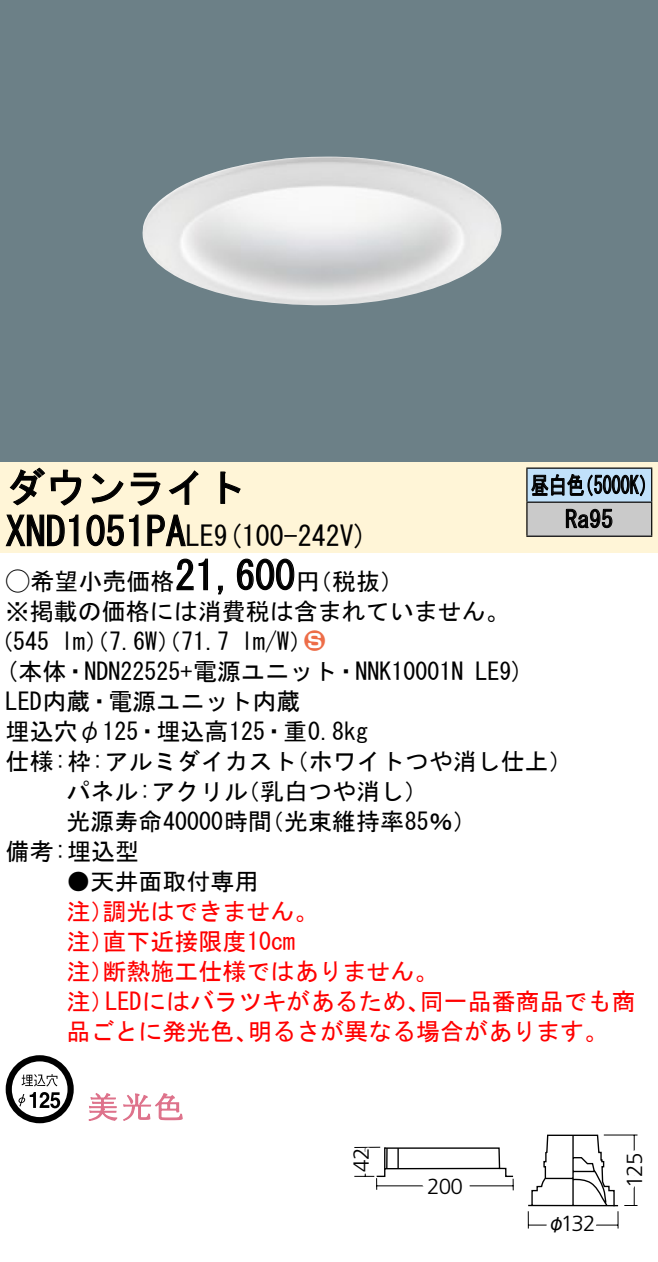
<style>
.page{position:relative;width:658px;height:1262px;background:#fff}
.page>*{position:absolute;margin:0;border:0;box-sizing:border-box;transform-origin:0 0}
.t1{font:40px "MS Gothic";color:#000}
.t2{font:28px "MS Gothic";color:#000}
.t3{font:24px/30px "MS Gothic";color:#000}
.t4{font:24px/30px "MS Gothic";color:#f00}
.t5{font:24px/34px "MS Gothic";color:#000;scale:.75 1}
.t6{font:24px "Ford Classification 1";color:#ed6d48}
.t7{font:300 22px "Frutiger LT Std";letter-spacing:-.04em;color:#000}
.t8{font:18px "Gothic MB101 Pro Regular 90 pv RKSJ H";color:#000}
.s1{font-size:28px}
.s2{font-family:"Ford Classification 1"}
.s3{color:#fff}
</style>
<div class="page">
<div style="left:0;top:0;width:658px;height:462px;background:#6c8087"></div>
<img style="left:142px;top:157px;width:359px;height:149px">
<div style="left:0;top:462px;width:658px;height:90px;background:#fff5d7"></div>
<svg style="left:9px;top:467px;width:73px;height:39px"></svg>
<svg style="left:91px;top:473px;width:33px;height:30px"></svg>
<svg style="left:130px;top:472px;width:30px;height:34px"></svg>
<svg style="left:168px;top:470px;width:30px;height:35px"></svg>
<svg style="left:220px;top:471px;width:21px;height:33px"></svg>
<svg style="left:5px;top:514px;width:74px;height:32px"></svg>
<svg style="left:86px;top:514px;width:53px;height:32px"></svg>
<svg style="left:147px;top:514px;width:39px;height:32px"></svg>
<svg style="left:176px;top:558px;width:32px;height:32px"></svg>
<svg style="left:218px;top:585px;width:5px;height:10px"></svg>
<svg style="left:236px;top:558px;width:59px;height:32px"></svg>
<svg style="left:6px;top:1055px;width:68px;height:68px"></svg>
<svg style="left:88px;top:1093px;width:95px;height:28px"></svg>
<div style="left:527px;top:468px;width:124px;height:34px;background:#c1e1fa"></div>
<div style="left:527px;top:502px;width:124px;height:34px;background:#cacaca"></div>
<hr style="left:526px;top:467px;width:126px;height:2px;background:#000">
<hr style="left:526px;top:468px;width:1px;height:33px;background:#000">
<hr style="left:651px;top:468px;width:1px;height:33px;background:#000">
<hr style="left:526px;top:501px;width:126px;height:2px;background:#000">
<hr style="left:526px;top:502px;width:1px;height:33px;background:#000">
<hr style="left:651px;top:502px;width:1px;height:33px;background:#000">
<hr style="left:526px;top:535px;width:126px;height:2px;background:#000">
<svg style="left:531px;top:474px;width:114px;height:23px"></svg>
<svg style="left:565px;top:508px;width:47px;height:20px"></svg>
<svg style="left:527px;top:1134px;width:111px;height:95px"></svg>
<svg style="left:354px;top:1146px;width:160px;height:45px"></svg>
<h1 class="t1" style="left:6px;top:467px;width:242px">ダウンライト</h1>
<p class="t2" style="left:214px;top:522px;width:155px">(9 100-242 (V</p>
<h1 class="t1" style="left:6px;top:511px;width:210px">XND1051PA<span class="s1">LE</span></h1>
<h1 class="t1" style="left:175px;top:555px;width:121px">21,600</h1>
<p class="t3" style="left:6px;top:566px;width:505px"><span class="s2">A</span>希望小売価格<br>※掲載の価格には消費税は含まれていません。</p>
<p class="t6" style="left:304px;top:629px;width:22px">2<span class="s3">3</span></p>
<p class="t3" style="left:296px;top:566px;width:109px">（円税抜(</p>
<p class="t3" style="left:241px;top:626px;width:73px">l m (W/</p>
<p class="t3" style="left:-11px;top:626px;width:62px">（545</p>
<p class="t3" style="left:61px;top:626px;width:170px">lm）（7.6 ）（W 71.7</p>
<p class="t5" style="left:565px;top:468px;width:65px;text-indent:-34px">昼白色<br>Ra95</p>
<p class="t5" style="left:575px;top:468px;width:109px">（5000 (K</p>
<p class="t3" style="left:6px;top:656px;width:459px">(本体・NDN22525+電源ユニット・NNK10001N</p>
<p class="t3" style="left:6px;top:686px;width:296px">LED内蔵・電源ユニット内蔵</p>
<p class="t3" style="left:6px;top:716px;width:364px">埋込穴φ125・埋込高125・重0.8kg</p>
<p class="t3" style="left:285px;top:746px;width:290px">（ホワイトつや消し仕上(</p>
<p class="t3" style="left:475px;top:656px;width:50px">LE (9</p>
<p class="t3" style="left:236px;top:746px;width:194px;text-indent:-230px">仕様枠: :アルミダイカスト<br>（乳白つや消し(</p>
<p class="t3" style="left:66px;top:776px;width:183px">パネル:アクリル</p>
<p class="t3" style="left:6px;top:806px;width:268px;text-indent:61px">光源寿命40000時間備考:埋込型</p>
<p class="t3" style="left:66px;top:866px;width:193px">●天井面取付専用</p>
<p class="t4" style="left:102px;top:896px;width:217px">調光はできません。</p>
<p class="t3" style="left:260px;top:806px;width:218px">（光束維持率85％(</p>
<p class="t4" style="left:102px;top:896px;width:194px;text-indent:-36px">注）<br>直下近接限度10cm</p>
<p class="t4" style="left:102px;top:926px;width:337px;text-indent:-36px">注）<br>断熱施工仕様ではありません。</p>
<p class="t4" style="left:66px;top:956px;width:49px">注）</p>
<p class="t4" style="left:66px;top:986px;width:49px">注）</p>
<p class="t4" style="left:105px;top:986px;width:326px">LEDにはバラツキがあるため、</p>
<p class="t4" style="left:420px;top:986px;width:217px">同一品番商品でも商</p>
<p class="t4" style="left:66px;top:1016px;width:193px">品ごとに発光色、</p>
<p class="t4" style="left:248px;top:1016px;width:362px">明るさが異なる場合があります。</p>
<p class="t7" style="left:348px;top:1172px;width:26px;rotate:-90deg">42</p>
<p class="t7" style="left:427px;top:1174px;width:37px">200</p>
<p class="t7" style="left:560px;top:1210px;width:36px">132</p>
<p class="t8" style="left:547px;top:1208px;width:19px">φ</p>
<p class="t7" style="left:622px;top:1187px;width:36px;rotate:-90deg">125</p>
</div>
